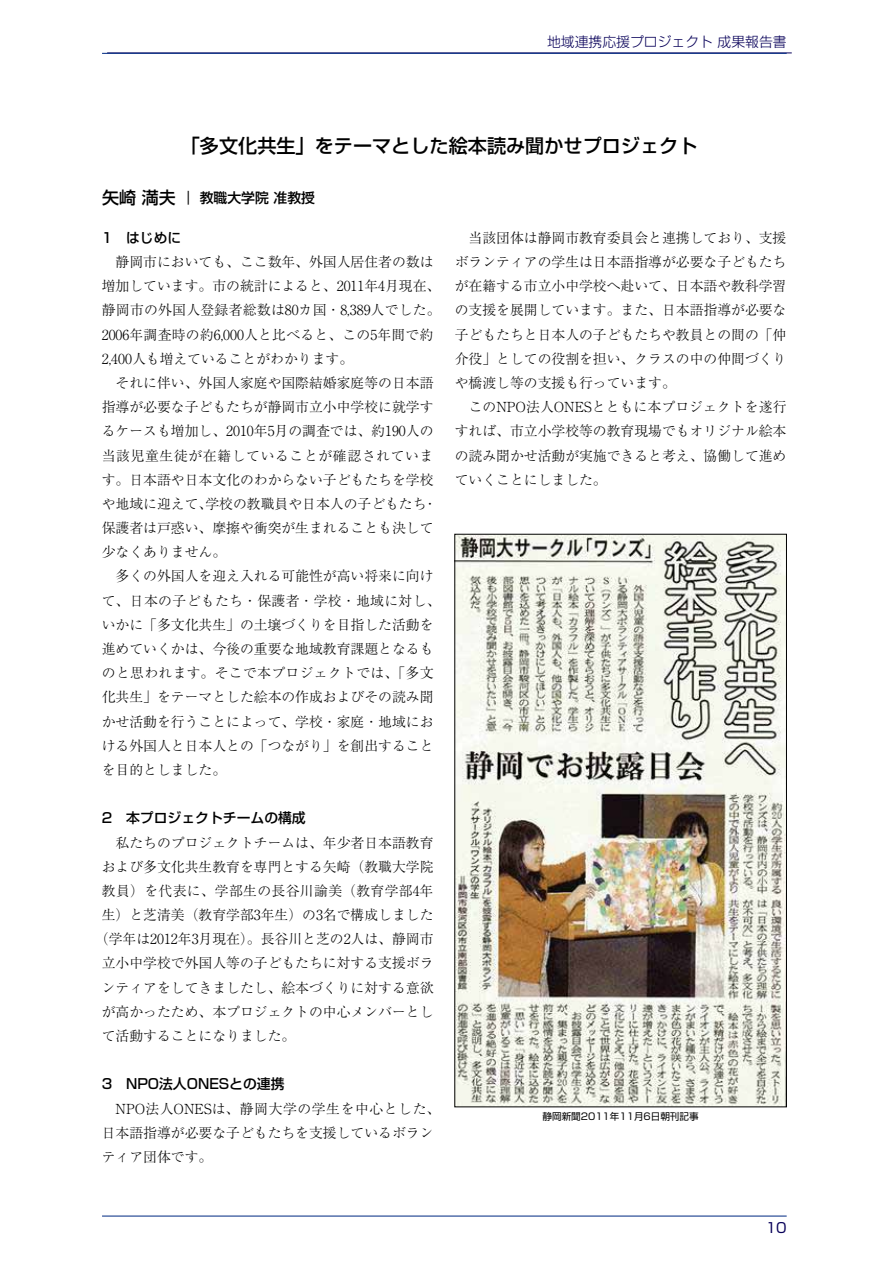
<style>
.page{position:relative;width:893px;height:1263px;background:#fff}
.page>*{position:absolute;margin:0;border:0;box-sizing:border-box;transform-origin:0 0}
.t1{font:500 19.2px "Shin Go Pro";color:#000}
.t2{font:300 13.8px/24.2px "Ryumin Pro";color:#000}
.t3{font:500 13.8px "Shin Go Pro";color:#000}
.t4{font:300 13.8px "Ryumin Pro";letter-spacing:.025em;color:#000}
.t5{font:300 13.8px "Shin Go Pro";color:#080059}
.t6{font:13.8px "Shin Go Pro";color:#080059}
.t7{font:9.6px "Shin Go Pro";color:#000}
.s1{font-size:16.95px}
</style>
<div class="page">
<hr style="left:107px;top:53px;width:685px;height:1px;background:#080059">
<hr style="left:102px;top:53px;width:685px;height:1px;background:#0c3388">
<hr style="left:102px;top:1215px;width:685px;height:1px;background:#0c3388">
<img style="left:457px;top:536px;width:328px;height:569px">
<p class="t5" style="left:547px;top:31px;width:241px">地域連携応援プロジェクト 成果報告書</p>
<h1 class="t1" style="left:181px;top:130px;width:518px">「多文化共生」をテーマとした絵本読み聞かせプロジェクト</h1>
<p class="t3" style="left:102px;top:186px;width:214px"><span class="s1">矢崎 満夫</span> ｜ 教職大学院 准教授</p>
<p class="t3" style="left:102px;top:226px;width:81px">1　はじめに</p>
<p class="t2" style="left:102px;top:249px;width:340px">　静岡市においても、ここ数年、外国人居住者の数は増加しています。市の統計によると、2011年4月現在、静岡市の外国人登録者総数は80カ国・8,389人でした。<br>2006年調査時の約6,000人と比べると、この5年間で約<br>2,400人も増えていることがわかります。<br>　それに伴い、外国人家庭や国際結婚家庭等の日本語指導が必要な子どもたちが静岡市立小中学校に就学するケースも増加し、2010年5月の調査では、約190人の当該児童生徒が在籍していることが確認されています。日本語や日本文化のわからない子どもたちを学校や地域に迎えて、学校の教職員や日本人の子どもたち・保護者は戸惑い、摩擦や衝突が生まれることも決して少なくありません。<br>　多くの外国人を迎え入れる可能性が高い将来に向けて、日本の子どもたち・保護者・学校・地域に対し、いかに「多文化共生」の土壌づくりを目指した活動を進めていくかは、今後の重要な地域教育課題となるものと思われます。そこで本プロジェクトでは、「多文化共生」をテーマとした絵本の作成およびその読み聞かせ活動を行うことによって、学校・家庭・地域における外国人と日本人との「つながり」を創出することを目的としました。</p>
<p class="t3" style="left:102px;top:807px;width:205px">2　本プロジェクトチームの構成</p>
<p class="t2" style="left:102px;top:829px;width:333px">　私たちのプロジェクトチームは、年少者日本語教育</p>
<p class="t2" style="left:102px;top:853px;width:333px">および多文化共生教育を専門とする矢崎（教職大学院</p>
<p class="t4" style="left:102px;top:880px;width:333px">教員）を代表に、学部生の長谷川諭美（教育学部4年</p>
<p class="t2" style="left:102px;top:902px;width:333px">生）と芝清美（教育学部3年生）の3名で構成しました</p>
<p class="t2" style="left:95px;top:926px;width:340px">（学年は2012年3月現在）。長谷川と芝の2人は、静岡市</p>
<p class="t2" style="left:102px;top:950px;width:333px">立小中学校で外国人等の子どもたちに対する支援ボラ</p>
<p class="t2" style="left:102px;top:974px;width:333px">ンティアをしてきましたし、絵本づくりに対する意欲</p>
<p class="t2" style="left:102px;top:998px;width:333px">が高かったため、本プロジェクトの中心メンバーとし</p>
<p class="t2" style="left:102px;top:1023px;width:195px">て活動することになりました。</p>
<p class="t3" style="left:102px;top:1073px;width:184px">3　NPO法人ONESとの連携</p>
<p class="t2" style="left:102px;top:1095px;width:340px">　NPO法人ONESは、静岡大学の学生を中心とした、日本語指導が必要な子どもたちを支援しているボランティア団体です。</p>
<p class="t2" style="left:455px;top:225px;width:333px">　当該団体は静岡市教育委員会と連携しており、支援ボランティアの学生は日本語指導が必要な子どもたちが在籍する市立小中学校へ赴いて、日本語や教科学習の支援を展開しています。また、日本語指導が必要な子どもたちと日本人の子どもたちや教員との間の「仲介役」としての役割を担い、クラスの中の仲間づくりや橋渡し等の支援も行っています。<br>　このNPO法人ONESとともに本プロジェクトを遂行すれば、市立小学校等の教育現場でもオリジナル絵本の読み聞かせ活動が実施できると考え、協働して進めていくことにしました。</p>
<p class="t7" style="left:543px;top:1108px;width:158px">静岡新聞2011年11月6日朝刊記事</p>
<p class="t6" style="left:766px;top:1216px;width:22px">10</p>
</div>
